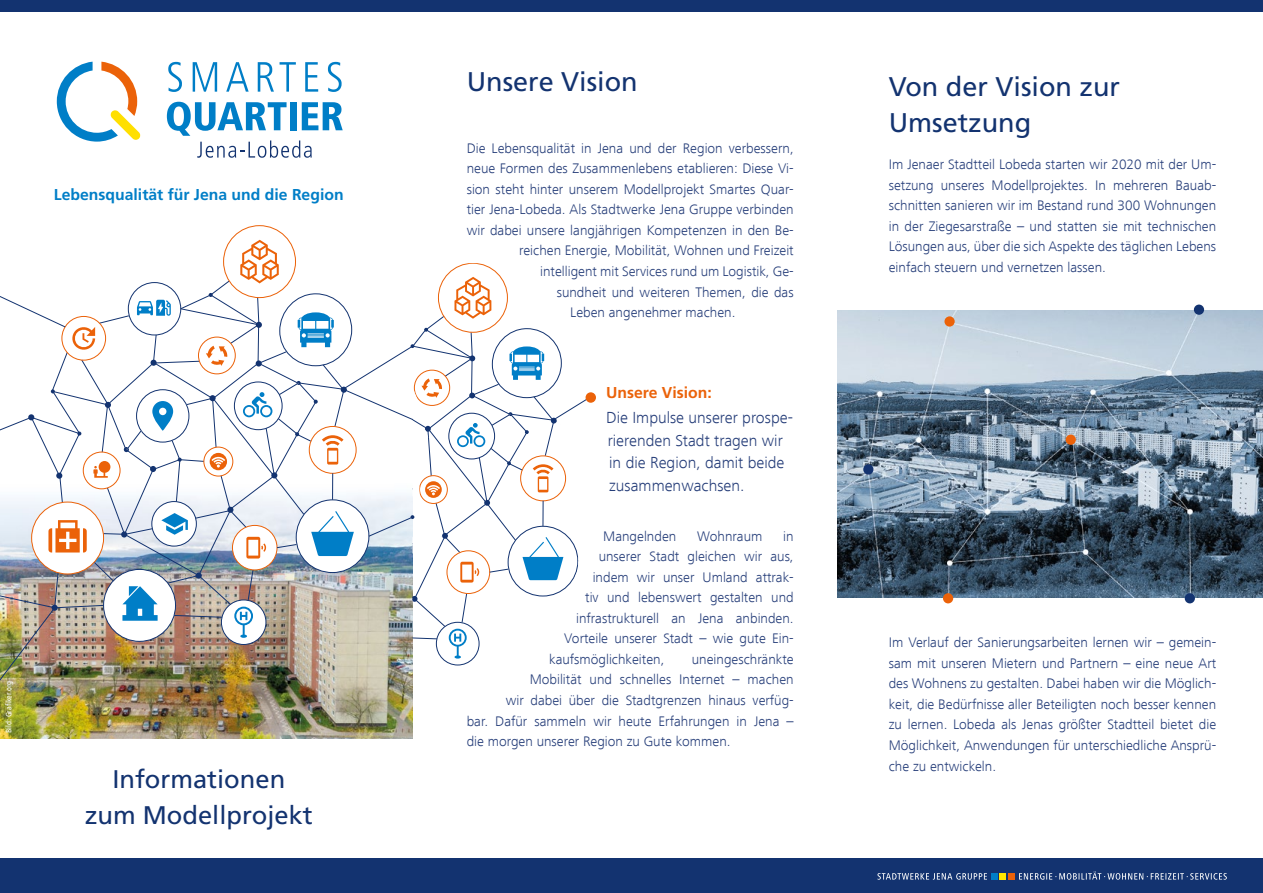
<style>
.page{position:relative;width:1263px;height:893px;background:#fff}
.page>*{position:absolute;margin:0;border:0;box-sizing:border-box;transform-origin:0 0}
.t1{font:27px/36px "Frutiger LT Std";color:#133370}
.t2{font:25.5px/36px "Frutiger LT Std";color:#133370;text-align:center}
.t3{font:300 16.5px/22.5px "Frutiger Next LT";color:#243c78}
.t4{font:700 15.75px "Frutiger LT Std";color:#007ec7}
.t5{font:700 15.75px "Frutiger LT Std";color:#eb6209}
.t6{font:300 14.25px/20.5px "Frutiger Next LT";color:#243c78;text-align:justify}
.t7{font:500 condensed 8.25px "Frutiger Next LT";color:#fff}
</style>
<div class="page">
<div style="left:0;top:859px;width:1263px;height:34px;background:#133370"></div>
<div style="left:0;top:0;width:1263px;height:12px;background:#133370"></div>
<svg style="left:877px;top:871px;width:350px;height:9px"></svg>
<div style="left:991px;top:873px;width:6px;height:7px;background:#007ec7"></div>
<div style="left:1000px;top:873px;width:6px;height:7px;background:#ffe600"></div>
<div style="left:1008px;top:873px;width:7px;height:7px;background:#eb6209"></div>
<img style="left:0;top:711px;width:412px;height:28px">
<svg style="left:168px;top:62px;width:14px;height:30px"></svg>
<svg style="left:193px;top:62px;width:24px;height:30px"></svg>
<svg style="left:226px;top:62px;width:23px;height:30px"></svg>
<svg style="left:258px;top:62px;width:16px;height:30px"></svg>
<svg style="left:280px;top:62px;width:16px;height:30px"></svg>
<svg style="left:305px;top:62px;width:13px;height:30px"></svg>
<svg style="left:328px;top:62px;width:14px;height:30px"></svg>
<svg style="left:167px;top:102px;width:176px;height:56px"></svg>
<svg style="left:57px;top:62px;width:84px;height:80px"></svg>
<svg style="left:136px;top:240px;width:160px;height:49px"></svg>
<img style="left:0;top:289px;width:412px;height:422px">
<img style="left:838px;top:310px;width:425px;height:287px">
<div style="left:1194px;top:305px;width:10px;height:10px;background:#133370;border-radius:50%"></div>
<div style="left:1066px;top:435px;width:10px;height:10px;background:#eb6209;border-radius:50%"></div>
<div style="left:944px;top:316px;width:11px;height:11px;background:#eb6209;border-radius:50%"></div>
<div style="left:863px;top:464px;width:10px;height:11px;background:#133370;border-radius:50%"></div>
<div style="left:943px;top:593px;width:10px;height:10px;background:#eb6209;border-radius:50%"></div>
<div style="left:1185px;top:593px;width:10px;height:10px;background:#133370;border-radius:50%"></div>
<svg style="left:400px;top:277px;width:196px;height:382px"></svg>
<p class="t4" style="left:54px;top:185px;width:291px">Lebensqualität für Jena und die Region</p>
<p class="t7" style="left:4px;top:733px;width:53px;rotate:-90deg">Bild: Grafiker.org</p>
<h2 class="t2" style="left:85px;top:762px;width:230px">Informationen zum Modellprojekt</h2>
<h1 class="t1" style="left:467px;top:64px;width:173px">Unsere Vision</h1>
<p class="t6" style="left:467px;top:138px;width:329px">Die Lebensqualität in Jena und der Region verbessern,</p>
<p class="t6" style="left:467px;top:158px;width:328px">neue Formen des Zusammenlebens etablieren: Diese Vi-</p>
<p class="t6" style="left:467px;top:179px;width:328px">sion steht hinter unserem Modellprojekt Smartes Quar-</p>
<p class="t6" style="left:467px;top:199px;width:328px">tier Jena-Lobeda. Als Stadtwerke Jena Gruppe verbinden</p>
<p class="t6" style="left:467px;top:220px;width:328px">wir dabei unsere langjährigen Kompetenzen in den Be-</p>
<p class="t6" style="left:519px;top:240px;width:276px">reichen Energie, Mobilität, Wohnen und Freizeit</p>
<p class="t6" style="left:540px;top:261px;width:255px">intelligent mit Services rund um Logistik, Ge-</p>
<p class="t6" style="left:557px;top:282px;width:239px">sundheit und weiteren Themen, die das</p>
<p class="t6" style="left:570px;top:302px;width:167px">Leben angenehmer machen.</p>
<p class="t5" style="left:606px;top:383px;width:107px">Unsere Vision:</p>
<p class="t3" style="left:606px;top:407px;width:188px">Die Impulse unserer prospe&shy;rierenden Stadt tragen wir in die Region, damit beide zusammenwachsen.</p>
<p class="t6" style="left:603px;top:526px;width:75px">Mangelnden</p>
<p class="t6" style="left:697px;top:526px;width:67px">Wohnraum</p>
<p class="t6" style="left:783px;top:526px;width:12px">in</p>
<p class="t6" style="left:599px;top:546px;width:197px">unserer Stadt gleichen wir aus,</p>
<p class="t6" style="left:593px;top:567px;width:202px">indem wir unser Umland attrak-</p>
<p class="t6" style="left:585px;top:587px;width:210px">tiv und lebenswert gestalten und</p>
<p class="t6" style="left:576px;top:608px;width:219px">infrastrukturell an Jena anbinden.</p>
<p class="t6" style="left:564px;top:628px;width:231px">Vorteile unserer Stadt – wie gute Ein-</p>
<p class="t6" style="left:549px;top:649px;width:117px">kaufsmöglichkeiten,</p>
<p class="t6" style="left:692px;top:649px;width:103px">uneingeschränkte</p>
<p class="t6" style="left:530px;top:669px;width:266px">Mobilität und schnelles Internet – machen</p>
<p class="t6" style="left:506px;top:690px;width:290px">wir dabei über die Stadtgrenzen hinaus verfüg-</p>
<p class="t6" style="left:467px;top:710px;width:329px">bar. Dafür sammeln wir heute Erfahrungen in Jena –</p>
<p class="t6" style="left:467px;top:731px;width:265px">die morgen unserer Region zu Gute kommen.</p>
<h1 class="t1" style="left:889px;top:68px;width:233px">Von der Vision zur<br>Umsetzung</h1>
<p class="t6" style="left:889px;top:154px;width:329px">Im Jenaer Stadtteil Lobeda starten wir 2020 mit der Um&shy;setzung unseres Modellprojektes. In mehreren Bauab&shy;schnitten sanieren wir im Bestand rund 300 Wohnungen in der Ziegesarstraße – und statten sie mit technischen Lösungen aus, über die sich Aspekte des täglichen Lebens einfach steuern und vernetzen lassen.</p>
<p class="t6" style="left:889px;top:632px;width:329px">Im Verlauf der Sanierungsarbeiten lernen wir – gemein&shy;sam mit unseren Mietern und Partnern – eine neue Art des Wohnens zu gestalten. Dabei haben wir die Möglich&shy;keit, die Bedürfnisse aller Beteiligten noch besser kennen zu lernen. Lobeda als Jenas größter Stadtteil bietet die Möglichkeit, Anwendungen für unterschiedliche Ansprü&shy;che zu entwickeln.</p>
</div>
